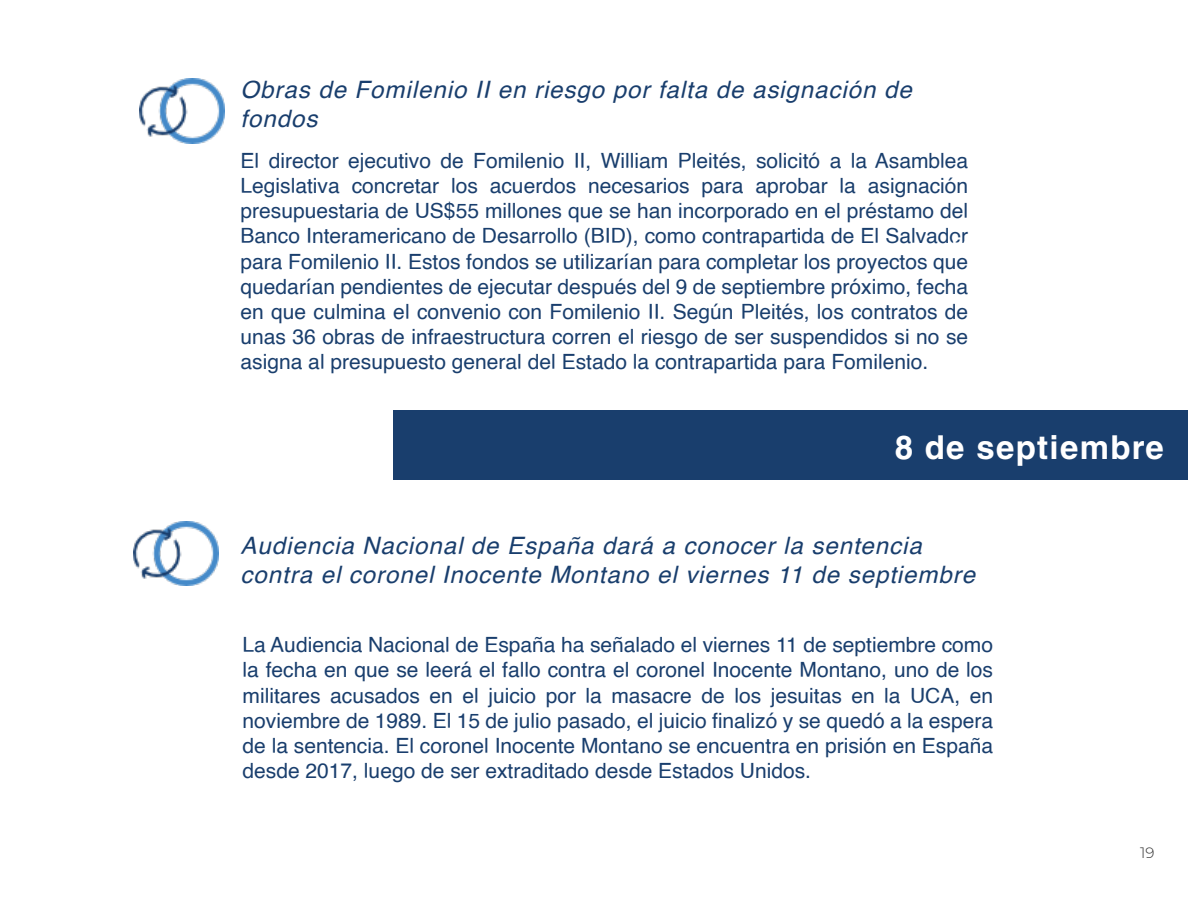
<style>
.page{position:relative;width:1188px;height:918px;background:#fff}
.page>*{position:absolute;margin:0;border:0;box-sizing:border-box;transform-origin:0 0}
.t1{font:700 33px "Helvetica LT Std";letter-spacing:.04em;color:#fff}
.t2{font:italic 24px/28.8px "Helvetica";letter-spacing:.04em;color:#193e6d}
.t3{font:21px/25.2px "Helvetica";color:#193e6d;text-align:justify}
.t4{font:300 15px "Montserrat";color:#333}
</style>
<div class="page">
<img style="left:139px;top:78px;width:85px;height:65px">
<img style="left:134px;top:521px;width:85px;height:65px">
<div style="left:393px;top:411px;width:795px;height:68px;background:#193e6d"></div>
<p class="t2" style="left:241px;top:77px;width:673px">Obras de Fomilenio II en riesgo por falta de asignación de fondos</p>
<p class="t3" style="left:241px;top:149px;width:729px">El director ejecutivo de Fomilenio II, William Pleités, solicitó a la Asamblea Legislativa concretar los acuerdos necesarios para aprobar la asignación presupuestaria de US$55 millones que se han incorporado en el préstamo del Banco Interamericano de Desarrollo (BID), como contrapartida de El Salvador para Fomilenio II. Estos fondos se utilizarían para completar los proyectos que quedarían pendientes de ejecutar después del 9 de septiembre próximo, fecha en que culmina el convenio con Fomilenio II. Según Pleités, los contratos de unas 36 obras de infraestructura corren el riesgo de ser suspendidos si no se asigna al presupuesto general del Estado la contrapartida para Fomilenio.</p>
<h1 class="t1" style="left:895px;top:435px;width:271px">8 de septiembre</h1>
<p class="t2" style="left:241px;top:533px;width:736px">Audiencia Nacional de España dará a conocer la sentencia contra el coronel Inocente Montano el viernes 11 de septiembre</p>
<p class="t3" style="left:243px;top:634px;width:752px">La Audiencia Nacional de España ha señalado el viernes 11 de septiembre como la fecha en que se leerá el fallo contra el coronel Inocente Montano, uno de los militares acusados en el juicio por la masacre de los jesuitas en la UCA, en noviembre de 1989. El 15 de julio pasado, el juicio finalizó y se quedó a la espera de la sentencia. El coronel Inocente Montano se encuentra en prisión en España desde 2017, luego de ser extraditado desde Estados Unidos.</p>
<p class="t4" style="left:1140px;top:844px;width:16px">19</p>
</div>
